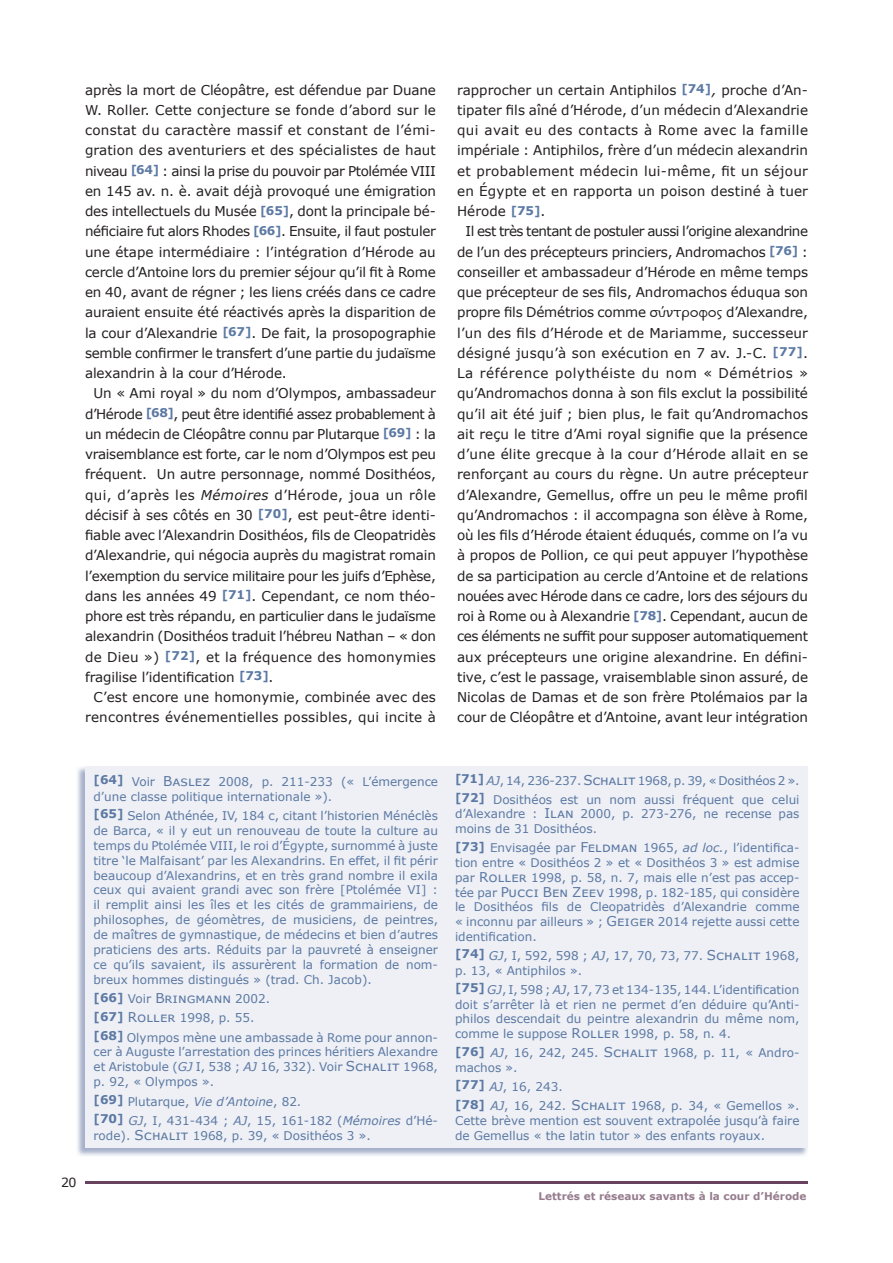
<style>
.page{position:relative;width:893px;height:1263px;background:#fff}
.page>*{position:absolute;margin:0;border:0;box-sizing:border-box;transform-origin:0 0}
.t1{font:13.5px/20.2px "Verdana";letter-spacing:.005em;color:#231f20;text-align:justify}
.t2{font:12.6px "Verdana";color:#231f20}
.t3{font:12px/15px "Verdana";color:#5c79a4}
.t4{font:700 10.5px "Verdana";color:#967c8e}
.s1{font-weight:700;font-size:12px;color:#5c79a4}
.s2{font-style:italic}
.s3{font-family:"New Athena Unicode";font-size:15.9px}
.s4{font-weight:700}
.s5{font-size:13.5px}
</style>
<div class="page">
<hr style="left:85px;top:1182px;width:723px;height:2px;background:#694260">
<img style="left:77px;top:767px;width:730px;height:389px">
<div style="left:85px;top:767px;width:723px;height:381px;background:#eef0f5"></div>
<p class="t1" style="left:85px;top:79px;width:352px">après la mort de Cléopâtre, est défendue par Duane W. Roller. Cette conjecture se fonde d’abord sur le constat du caractère massif et constant de l’émi&shy;gration des aventuriers et des spécialistes de haut niveau <span class="s1">[64]</span> : ainsi la prise du pouvoir par Ptolémée VIII en 145 av. n. è. avait déjà provoqué une émigration des intellectuels du Musée <span class="s1">[65]</span>, dont la principale bé&shy;néficiaire fut alors Rhodes <span class="s1">[66]</span>. Ensuite, il faut postuler une étape intermédiaire : l’intégration d’Hérode au cercle d’Antoine lors du premier séjour qu’il fit à Rome en 40, avant de régner ; les liens créés dans ce cadre auraient ensuite été réactivés après la disparition de la cour d’Alexandrie <span class="s1">[67]</span>. De fait, la prosopographie semble confirmer le transfert d’une partie du judaïsme alexandrin à la cour d’Hérode.</p>
<p class="t1" style="left:85px;top:383px;width:352px;text-indent:9px">Un « Ami royal » du nom d’Olympos, ambassadeur d’Hérode <span class="s1">[68]</span>, peut être identifié assez probablement à un médecin de Cléopâtre connu par Plutarque <span class="s1">[69]</span> : la vraisemblance est forte, car le nom d’Olympos est peu fréquent. Un autre personnage, nommé Dosithéos, qui, d’après les <span class="s2">Mémoires</span> d’Hérode, joua un rôle décisif à ses côtés en 30 <span class="s1">[70]</span>, est peut-être identi&shy;fiable avec l’Alexandrin Dosithéos, fils de Cleopatridès d’Alexandrie, qui négocia auprès du magistrat romain l’exemption du service militaire pour les juifs d’Ephèse, dans les années 49 <span class="s1">[71]</span>. Cependant, ce nom théo&shy;phore est très répandu, en particulier dans le judaïsme alexandrin (Dosithéos traduit l’hébreu Nathan – « don de Dieu ») <span class="s1">[72]</span>, et la fréquence des homonymies fragilise l’identification <span class="s1">[73]</span>.</p>
<p class="t1" style="left:85px;top:687px;width:352px;text-align:right">C’est encore une homonymie, combinée avec des rencontres événementielles possibles, qui incite à</p>
<p class="t1" style="left:457px;top:79px;width:352px">rapprocher un certain Antiphilos <span class="s1">[74]</span><span class="s2">,</span> proche d’An&shy;tipater fils aîné d’Hérode, d’un médecin d’Alexandrie qui avait eu des contacts à Rome avec la famille impériale : Antiphilos, frère d’un médecin alexandrin et probablement médecin lui-même, fit un séjour en Égypte et en rapporta un poison destiné à tuer Hérode <span class="s1">[75]</span>.</p>
<p class="t1" style="left:457px;top:221px;width:352px;text-indent:9px">Il est très tentant de postuler aussi l’origine alexandrine de l’un des précepteurs princiers, Andromachos <span class="s1">[76]</span> : conseiller et ambassadeur d’Hérode en même temps que précepteur de ses fils, Andromachos éduqua son propre fils Démétrios comme <span class="s3">σύντροφος</span> d’Alexandre, l’un des fils d’Hérode et de Mariamme, successeur désigné jusqu’à son exécution en 7 av. J.-C. <span class="s1">[77]</span>.<br>La référence polythéiste du nom « Démétrios » qu’Andromachos donna à son fils exclut la possibilité qu’il ait été juif ; bien plus, le fait qu’Andromachos ait reçu le titre d’Ami royal signifie que la présence d’une élite grecque à la cour d’Hérode allait en se renforçant au cours du règne. Un autre précepteur d’Alexandre, Gemellus, offre un peu le même profil qu’Andromachos : il accompagna son élève à Rome, où les fils d’Hérode étaient éduqués, comme on l’a vu à propos de Pollion, ce qui peut appuyer l’hypothèse de sa participation au cercle d’Antoine et de relations nouées avec Hérode dans ce cadre, lors des séjours du roi à Rome ou à Alexandrie <span class="s1">[78]</span>. Cependant, aucun de ces éléments ne suffit pour supposer automatiquement aux précepteurs une origine alexandrine. En défini&shy;tive, c’est le passage, vraisemblable sinon assuré, de Nicolas de Damas et de son frère Ptolémaios par la cour de Cléopâtre et d’Antoine, avant leur intégration</p>
<p class="t2" style="left:61px;top:1174px;width:17px">20</p>
<p class="t3" style="left:94px;top:773px;width:346px"><span class="s4">[64]</span> Voir <span class="s5">BASLEZ</span> 2008, p. 211-233 (« L’émergence d’une classe politique internationale »).</p>
<p class="t3" style="left:94px;top:808px;width:346px;text-align:justify"><span class="s4">[65]</span> Selon Athénée, IV, 184 c, citant l’historien Ménéclès de Barca, « il y eut un renouveau de toute la culture au temps du Ptolémée VIII, le roi d’Égypte, surnommé à juste titre ‘le Malfaisant’ par les Alexandrins. En effet, il fit périr beaucoup d’Alexandrins, et en très grand nombre il exila ceux qui avaient grandi avec son frère [Ptolémée VI] : il remplit ainsi les îles et les cités de grammairiens, de philosophes, de géomètres, de musiciens, de peintres, de maîtres de gymnastique, de médecins et bien d’autres praticiens des arts. Réduits par la pauvreté à enseigner ce qu’ils savaient, ils assurèrent la formation de nom&shy;breux hommes distingués » (trad. Ch. Jacob).</p>
<p class="t3" style="left:94px;top:989px;width:346px;line-height:19.2px"><span class="s4">[66]</span> Voir <span class="s5">BRINGMANN</span> 2002.<br><span class="s4">[67]</span> <span class="s5">ROLLER</span> 1998, p. 55.<br><span class="s4">[68]</span> Olympos mène une ambassade à Rome pour annon-</p>
<p class="t3" style="left:94px;top:1044px;width:346px;text-align:justify">cer à Auguste l’arrestation des princes héritiers Alexandre et Aristobule (<span class="s2">GJ</span> I, 538 ; <span class="s2">AJ</span> 16, 332). Voir <span class="s5">SCHALIT</span> 1968, p. 92, « Olympos ».</p>
<p class="t3" style="left:94px;top:1091px;width:346px;line-height:19.2px"><span class="s4">[69]</span> Plutarque, <span class="s2">Vie d’Antoine</span>, 82.<br><span class="s4">[70]</span> <span class="s2">GJ</span>, I, 431-434 ; <span class="s2">AJ</span>, 15, 161-182 (<span class="s2">Mémoires</span> d’Hé-</p>
<p class="t3" style="left:94px;top:1127px;width:279px">rode). <span class="s5">SCHALIT</span> 1968, p. 39, « Dosithéos 3 ».</p>
<p class="t3" style="left:455px;top:770px;width:346px;line-height:19px"><span class="s4">[71]</span> <span class="s2">AJ</span>, 14, 236-237. <span class="s5">SCHALIT</span> 1968, p. 39, « Dosithéos 2 ». <span class="s4">[72]</span> Dosithéos est un nom aussi fréquent que celui</p>
<p class="t3" style="left:455px;top:806px;width:346px">d’Alexandre : <span class="s5">ILAN</span> 2000, p. 273-276, ne recense pas moins de 31 Dosithéos.</p>
<p class="t3" style="left:455px;top:840px;width:346px;text-align:justify"><span class="s4">[73]</span> Envisagée par <span class="s5">FELDMAN</span> 1965, <span class="s2">ad loc.</span>, l’identifica&shy;tion entre « Dosithéos 2 » et « Dosithéos 3 » est admise par <span class="s5">ROLLER</span> 1998, p. 58, n. 7, mais elle n’est pas accep&shy;tée par <span class="s5">PUCCI BEN ZEEV</span> 1998, p. 182-185, qui considère le Dosithéos fils de Cleopatridès d’Alexandrie comme « inconnu par ailleurs » ; <span class="s5">GEIGER</span> 2014 rejette aussi cette identification.</p>
<p class="t3" style="left:455px;top:948px;width:346px"><span class="s4">[74]</span> <span class="s2">GJ</span>, I, 592, 598 ; <span class="s2">AJ</span>, 17, 70, 73, 77. <span class="s5">SCHALIT</span> 1968, p. 13, « Antiphilos ».</p>
<p class="t3" style="left:455px;top:982px;width:346px;text-align:justify"><span class="s4">[75]</span> <span class="s2">GJ</span>, I, 598 ; <span class="s2">AJ</span>, 17, 73 et 134-135, 144. L’identification doit s’arrêter là et rien ne permet d’en déduire qu’Anti&shy;philos descendait du peintre alexandrin du même nom, comme le suppose <span class="s5">ROLLER</span> 1998, p. 58, n. 4.</p>
<p class="t3" style="left:455px;top:1045px;width:346px"><span class="s4">[76]</span> <span class="s2">AJ</span>, 16, 242, 245. <span class="s5">SCHALIT</span> 1968, p. 11, « Andro&shy;machos ».</p>
<p class="t3" style="left:455px;top:1077px;width:346px;line-height:19px"><span class="s4">[77]</span> <span class="s2">AJ</span>, 16, 243.<br><span class="s4">[78]</span> <span class="s2">AJ</span>, 16, 242. <span class="s5">SCHALIT</span> 1968, p. 34, « Gemellos ».</p>
<p class="t3" style="left:455px;top:1113px;width:346px">Cette brève mention est souvent extrapolée jusqu’à faire de Gemellus « the latin tutor » des enfants royaux.</p>
<p class="t4" style="left:538px;top:1190px;width:270px">Lettrés et réseaux savants à la cour d’Hérode</p>
</div>
